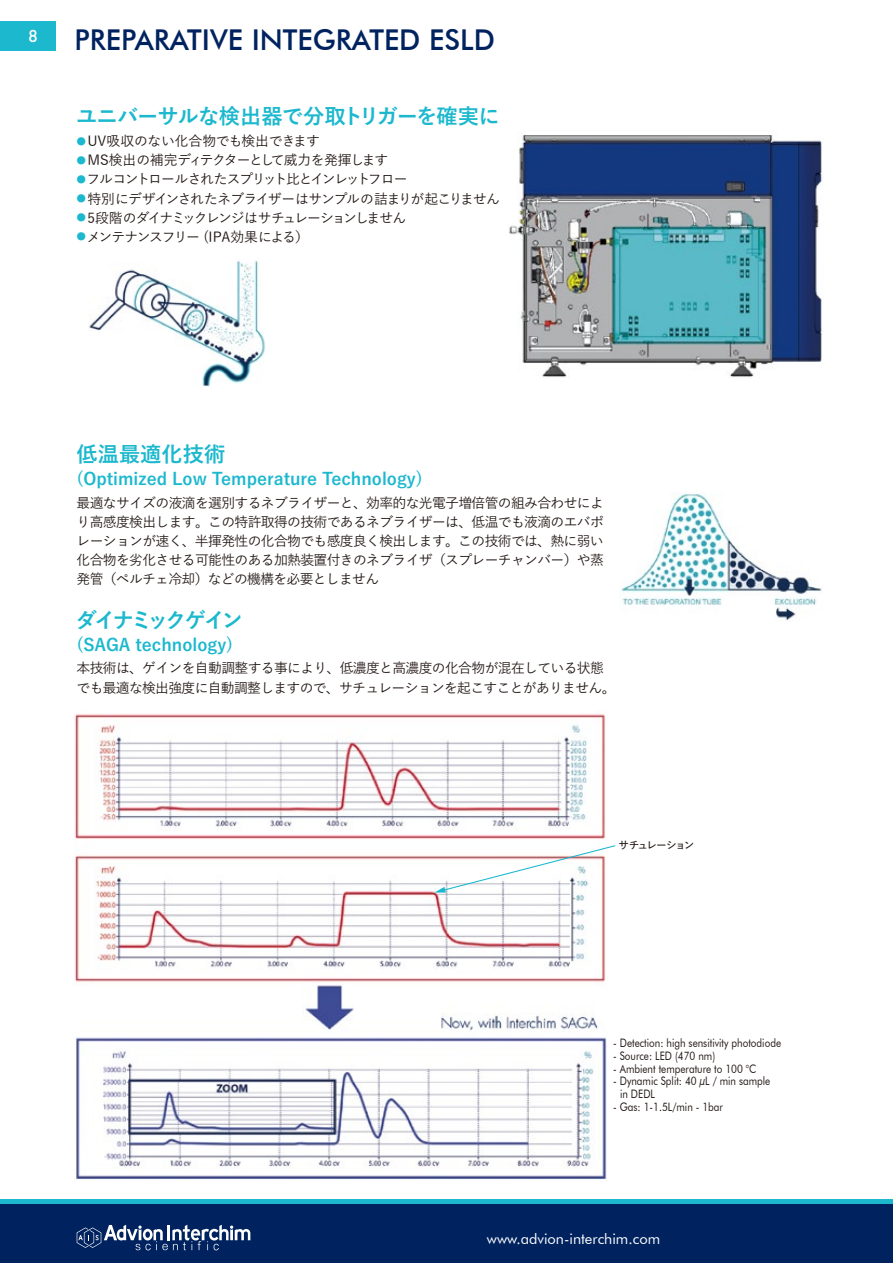
<style>
.page{position:relative;width:893px;height:1263px;background:#fff}
.page>*{position:absolute;margin:0;border:0;box-sizing:border-box;transform-origin:0 0}
.t1{font:500 28.65px "Futura BT";color:#00235f}
.t2{font:700 21.3px "Yu Go Pr 6 N";letter-spacing:-.04em;color:#1bb8ce}
.t3{font:700 21.3px "Yu Go Pr 6 N";letter-spacing:-.145em;color:#1bb8ce}
.t4{font:700 21.3px "Yu Go Pr 6 N";color:#1bb8ce}
.t5{font:700 16.95px "Yu Go Pr 6 N";color:#1bb8ce}
.t6{font:500 15.9px "Futura";color:#fff}
.t7{font:14.7px "Futura BT";color:#fff}
.t8{font:500 13.8px/19.2px "Yu Go Pr 6 N";letter-spacing:-.05em;color:#221815;text-align:justify}
.t9{font:500 13.8px "Yu Go Pr 6 N";letter-spacing:-.105em;color:#221815}
.t10{font:500 13.8px "Yu Go Pr 6 N";letter-spacing:-.09em;color:#221815}
.t11{font:500 13.8px "Yu Go Pr 6 N";letter-spacing:-.025em;color:#221815}
.t12{font:11.7px/12.8px "Futura BT";color:#221815;scale:.85 1}
.t13{font:600 10.65px "Yu Go Pr 6 N";letter-spacing:-.15em;color:#221815}
.s1{font-size:9.6px;color:#1bb8ce}
</style>
<div class="page">
<div style="left:0;top:21px;width:55px;height:30px;background:#1bb8ce"></div>
<div style="left:0;top:1203px;width:893px;height:60px;background:#00235f"></div>
<hr style="left:0;top:1199px;width:893px;height:4px;background:#1bb8ce">
<svg style="left:77px;top:1225px;width:173px;height:25px"></svg>
<img style="left:509px;top:135px;width:314px;height:243px">
<img style="left:89px;top:260px;width:177px;height:127px">
<img style="left:621px;top:493px;width:201px;height:127px">
<img style="left:74px;top:714px;width:533px;height:466px">
<svg style="left:434px;top:844px;width:182px;height:49px"></svg>
<p class="t6" style="left:28px;top:25px;width:11px">8</p>
<h1 class="t1" style="left:74px;top:23px;width:422px">PREPARATIVE INTEGRATED ESLD</h1>
<h2 class="t2" style="left:76px;top:105px;width:425px">ユニバーサルな検出器で分取トリガーを確実に</h2>
<p class="t11" style="left:77px;top:128px;width:245px"><span class="s1">●</span>UV吸収のない化合物でも検出できます</p>
<p class="t8" style="left:77px;top:149px;width:313px"><span class="s1">●</span> MS検出の補完ディテクターとして威力を発揮します</p>
<p class="t9" style="left:77px;top:167px;width:333px"><span class="s1">●</span>フルコントロールされたスプリット比とインレットフロー</p>
<p class="t8" style="left:77px;top:187px;width:425px"><span class="s1">●</span> 特別にデザインされたネブライザーはサンプルの詰まりが起こりません</p>
<p class="t9" style="left:77px;top:205px;width:331px"><span class="s1">●</span> 5段階のダイナミックレンジはサチュレーションしません</p>
<p class="t10" style="left:77px;top:224px;width:234px"><span class="s1">●</span>メンテナンスフリー (IPA効果による）</p>
<h2 class="t4" style="left:77px;top:442px;width:150px">低温最適化技術</h2>
<p class="t5" style="left:77px;top:469px;width:348px">(Optimized Low Temperature Technology)</p>
<p class="t8" style="left:77px;top:491px;width:529px">最適なサイズの液滴を選別するネブライザーと、効率的な光電子増倍管の組み合わせにより高感度検出します。この特許取得の技術であるネブライザーは、低温でも液滴のエバポレーションが速く、半揮発性の化合物でも感度良く検出します。この技術では、熱に弱い化合物を劣化させる可能性のある加熱装置付きのネブライザ（スプレーチャンバー）や蒸発管（ペルチェ冷却）などの機構を必要としません</p>
<h2 class="t3" style="left:76px;top:608px;width:169px">ダイナミックゲイン</h2>
<p class="t5" style="left:77px;top:635px;width:158px">(SAGA technology)</p>
<p class="t8" style="left:77px;top:657px;width:540px">本技術は、ゲインを自動調整する事により、低濃度と高濃度の化合物が混在している状態でも最適な検出強度に自動調整しますので、サチュレーションを起こすことがありません。</p>
<p class="t13" style="left:618px;top:835px;width:78px">サチュレーション</p>
<p class="t12" style="left:613px;top:1036px;width:199px">- Detection: high sensitivity photodiode</p>
<p class="t12" style="left:613px;top:1049px;width:121px">- Source: LED (470 nm)</p>
<p class="t12" style="left:613px;top:1062px;width:170px">- Ambient temperature to 100 °C</p>
<p class="t12" style="left:620px;top:1075px;width:178px;text-indent:-7px">- Dynamic Split: 40 µL / min sample in DEDL</p>
<p class="t12" style="left:613px;top:1100px;width:131px">- Gas: 1-1.5L/min - 1bar</p>
<p class="t7" style="left:487px;top:1229px;width:175px">www.advion-interchim.com</p>
</div>
